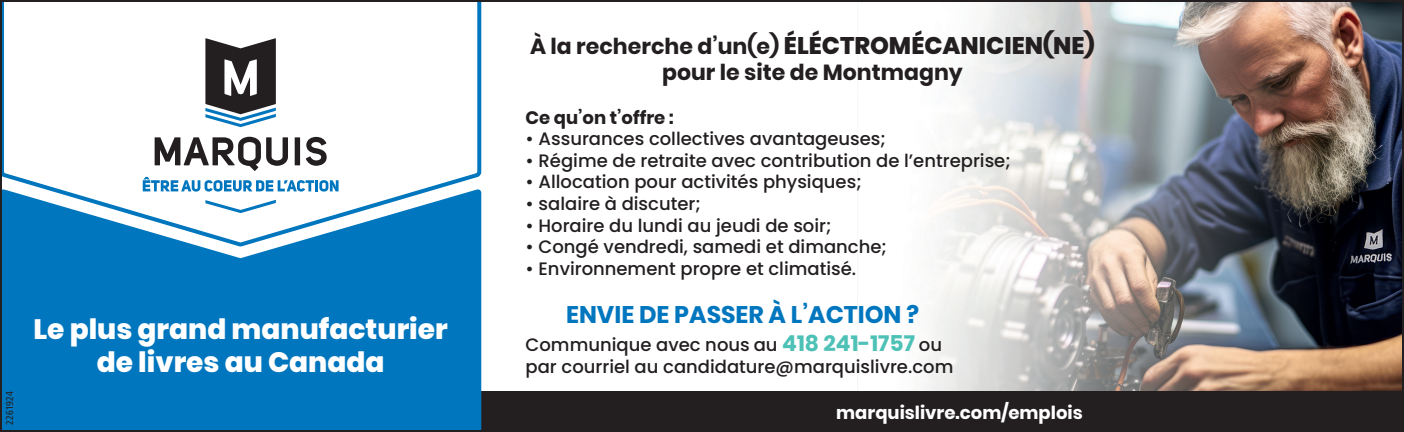
<style>
.page{position:relative;width:1404px;height:432px;background:#fff}
.page>*{position:absolute;margin:0;border:0;box-sizing:border-box;transform-origin:0 0}
.t1{font:800 28px/33.6px "Poppins";color:#fff;text-align:center}
.t2{font:800 24px "Poppins";color:#231f20}
.t3{font:700 24px "Poppins";color:#0076be}
.t4{font:24px "Minion Pro";color:#231f20}
.t5{font:700 22px "Poppins";color:#231f20}
.t6{font:500 18px/21.6px "Poppins";color:#231f20}
.t7{font:700 18px "Poppins";color:#fff}
.t8{font:700 18px "Poppins";color:#231f20}
.t9{font:condensed 10px "Frutiger LT Std";color:#231f20}
.s1{font-weight:700;font-size:22px}
.s2{font-weight:700;font-size:22px;color:#4dc1b6}
</style>
<div class="page">
<img style="left:857px;top:3px;width:544px;height:389px">
<svg style="left:3px;top:3px;width:479px;height:246px"></svg>
<div style="left:0;top:392px;width:1404px;height:40px;background:#231f20"></div>
<svg style="left:3px;top:189px;width:478px;height:240px;fill:#0076be"></svg>
<svg style="left:143px;top:38px;width:196px;height:175px"></svg>
<p class="t9" style="left:4px;top:425px;width:35px;rotate:-90deg">2261924</p>
<h2 class="t4" style="left:0;top:385px;width:18px">w</h2>
<h1 class="t1" style="left:33px;top:312px;width:416px">Le plus grand manufacturier de livres au Canada</h1>
<h2 class="t2" style="left:530px;top:32px;width:566px"><span class="s1">À la recherche d’un(e)</span> ÉLÉCTROMÉCANICIEN(NE)</h2>
<p class="t5" style="left:662px;top:60px;width:302px">pour le site de Montmagny</p>
<p class="t8" style="left:526px;top:107px;width:150px">Ce qu’on t’offre :</p>
<p class="t6" style="left:526px;top:128px;width:362px">• Assurances collectives avantageuses;</p>
<p class="t6" style="left:526px;top:150px;width:487px">• Régime de retraite avec contribution de l’entreprise;</p>
<p class="t6" style="left:526px;top:171px;width:338px">• Allocation pour activités physiques;</p>
<p class="t6" style="left:526px;top:193px;width:177px">• salaire à discuter;</p>
<p class="t6" style="left:526px;top:215px;width:308px">• Horaire du lundi au jeudi de soir;</p>
<p class="t6" style="left:526px;top:236px;width:363px">• Congé vendredi, samedi et dimanche;</p>
<p class="t6" style="left:526px;top:258px;width:332px">• Environnement propre et climatisé.</p>
<h2 class="t3" style="left:566px;top:301px;width:354px">ENVIE DE PASSER À L’ACTION ?</h2>
<p class="t6" style="left:526px;top:334px;width:429px">Communique avec nous au <span class="s2">418 241-1757</span> ou par courriel au candidature@marquislivre.com</p>
<p class="t7" style="left:836px;top:403px;width:248px">marquislivre.com/emplois</p>
</div>
